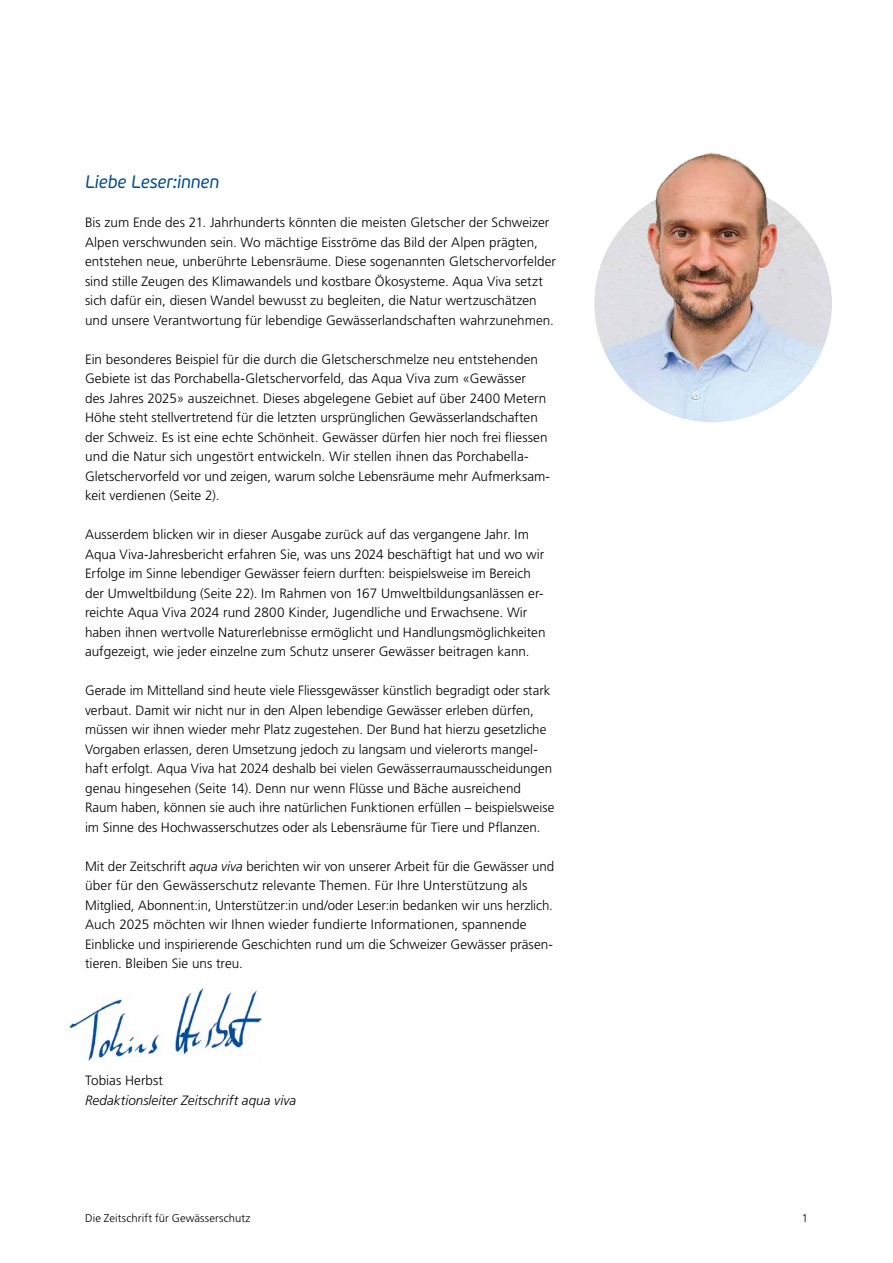
<style>
.page{position:relative;width:893px;height:1263px;background:#fff}
.page>*{position:absolute;margin:0;border:0;box-sizing:border-box;transform-origin:0 0}
.t1{font:italic 18px "PF Beau Sans Pro";letter-spacing:-.005em;color:#004e90}
.t2{font:300 13.5px "Frutiger LT Std";color:#000}
.t3{font:italic 300 13.5px "Frutiger LT Std";color:#000}
.t4{font:300 11.25px "Frutiger LT Std";letter-spacing:.01em;color:#000}
.s1{font-style:italic}
</style>
<div class="page">
<img style="left:611px;top:152px;width:221px;height:194px">
<img style="left:594px;top:185px;width:238px;height:237px;border-radius:119px">
<img style="left:69px;top:988px;width:193px;height:73px">
<p class="t1" style="left:85px;top:171px;width:136px">Liebe Leser:innen</p>
<p class="t2" style="left:85px;top:215px;width:466px">Bis zum Ende des 21. Jahrhunderts könnten die meisten Gletscher der Schweizer</p>
<p class="t2" style="left:85px;top:234px;width:454px">Alpen verschwunden sein. Wo mächtige Eisströme das Bild der Alpen prägten,</p>
<p class="t2" style="left:85px;top:254px;width:472px">entstehen neue, unberührte Lebensräume. Diese sogenannten Gletschervorfelder</p>
<p class="t2" style="left:85px;top:273px;width:459px">sind stille Zeugen des Klimawandels und kostbare Ökosysteme. Aqua Viva setzt</p>
<p class="t2" style="left:85px;top:293px;width:453px">sich dafür ein, diesen Wandel bewusst zu begleiten, die Natur wertzuschätzen</p>
<p class="t2" style="left:85px;top:312px;width:470px">und unsere Verantwortung für lebendige Gewässerlandschaften wahrzunehmen.</p>
<p class="t2" style="left:85px;top:351px;width:454px">Ein besonderes Beispiel für die durch die Gletscherschmelze neu entstehenden</p>
<p class="t2" style="left:85px;top:371px;width:442px">Gebiete ist das Porchabella-Gletschervorfeld, das Aqua Viva zum «Gewässer</p>
<p class="t2" style="left:85px;top:390px;width:463px">des Jahres 2025» auszeichnet. Dieses abgelegene Gebiet auf über 2400 Metern</p>
<p class="t2" style="left:85px;top:410px;width:454px">Höhe steht stellvertretend für die letzten ursprünglichen Gewässerlandschaften</p>
<p class="t2" style="left:85px;top:429px;width:464px">der Schweiz. Es ist eine echte Schönheit. Gewässer dürfen hier noch frei fliessen</p>
<p class="t2" style="left:85px;top:449px;width:445px">und die Natur sich ungestört entwickeln. Wir stellen ihnen das Porchabella-</p>
<p class="t2" style="left:85px;top:468px;width:467px">Gletschervorfeld vor und zeigen, warum solche Lebensräume mehr Aufmerksam-</p>
<p class="t2" style="left:85px;top:488px;width:136px">keit verdienen (Seite 2).</p>
<p class="t2" style="left:85px;top:527px;width:445px">Ausserdem blicken wir in dieser Ausgabe zurück auf das vergangene Jahr. Im</p>
<p class="t2" style="left:85px;top:546px;width:461px">Aqua Viva-Jahresbericht erfahren Sie, was uns 2024 beschäftigt hat und wo wir</p>
<p class="t2" style="left:85px;top:566px;width:447px">Erfolge im Sinne lebendiger Gewässer feiern durften: beispielsweise im Bereich</p>
<p class="t2" style="left:85px;top:585px;width:460px">der Umweltbildung (Seite 22). Im Rahmen von 167 Umweltbildungsanlässen er-</p>
<p class="t2" style="left:85px;top:605px;width:444px">reichte Aqua Viva 2024 rund 2800 Kinder, Jugendliche und Erwachsene. Wir</p>
<p class="t2" style="left:85px;top:624px;width:462px">haben ihnen wertvolle Naturerlebnisse ermöglicht und Handlungsmöglichkeiten</p>
<p class="t2" style="left:85px;top:644px;width:446px">aufgezeigt, wie jeder einzelne zum Schutz unserer Gewässer beitragen kann.</p>
<p class="t2" style="left:85px;top:683px;width:467px">Gerade im Mittelland sind heute viele Fliessgewässer künstlich begradigt oder stark</p>
<p class="t2" style="left:85px;top:702px;width:450px">verbaut. Damit wir nicht nur in den Alpen lebendige Gewässer erleben dürfen,</p>
<p class="t2" style="left:85px;top:722px;width:463px">müssen wir ihnen wieder mehr Platz zugestehen. Der Bund hat hierzu gesetzliche</p>
<p class="t2" style="left:85px;top:741px;width:454px">Vorgaben erlassen, deren Umsetzung jedoch zu langsam und vielerorts mangel-</p>
<p class="t2" style="left:85px;top:761px;width:469px">haft erfolgt. Aqua Viva hat 2024 deshalb bei vielen Gewässerraumausscheidungen</p>
<p class="t2" style="left:85px;top:780px;width:437px">genau hingesehen (Seite 14). Denn nur wenn Flüsse und Bäche ausreichend</p>
<p class="t2" style="left:85px;top:800px;width:471px">Raum haben, können sie auch ihre natürlichen Funktionen erfüllen – beispielsweise</p>
<p class="t2" style="left:85px;top:819px;width:457px">im Sinne des Hochwasserschutzes oder als Lebensräume für Tiere und Pflanzen.</p>
<p class="t2" style="left:85px;top:858px;width:471px">Mit der Zeitschrift <span class="s1">aqua viva</span> berichten wir von unserer Arbeit für die Gewässer und</p>
<p class="t2" style="left:85px;top:878px;width:444px">über für den Gewässerschutz relevante Themen. Für Ihre Unterstützung als</p>
<p class="t2" style="left:85px;top:897px;width:469px">Mitglied, Abonnent:in, Unterstützer:in und/oder Leser:in bedanken wir uns herzlich.</p>
<p class="t2" style="left:85px;top:917px;width:443px">Auch 2025 möchten wir Ihnen wieder fundierte Informationen, spannende</p>
<p class="t2" style="left:85px;top:936px;width:469px">Einblicke und inspirierende Geschichten rund um die Schweizer Gewässer präsen-</p>
<p class="t2" style="left:85px;top:956px;width:159px">tieren. Bleiben Sie uns treu.</p>
<p class="t2" style="left:85px;top:1073px;width:80px">Tobias Herbst</p>
<p class="t3" style="left:85px;top:1092px;width:213px">Redaktionsleiter Zeitschrift aqua viva</p>
<p class="t4" style="left:85px;top:1212px;width:167px">Die Zeitschrift für Gewässerschutz</p>
<p class="t4" style="left:802px;top:1212px;width:8px">1</p>
</div>
